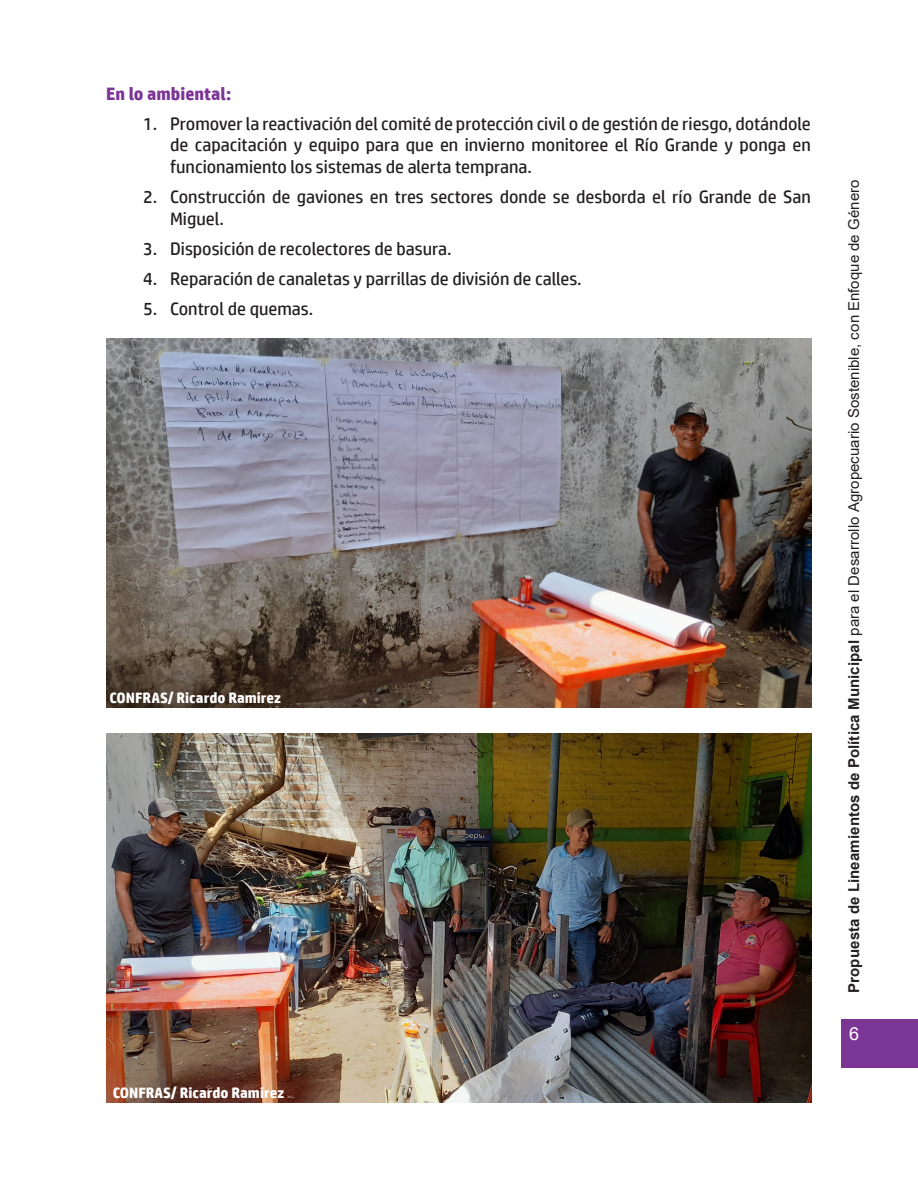
<style>
.page{position:relative;width:918px;height:1188px;background:#fff}
.page>*{position:absolute;margin:0;border:0;box-sizing:border-box;transform-origin:0 0}
.t1{font:18px/21.6px "HP Simplified";color:#231f20;text-align:justify}
.t2{font:700 18px "HP Simplified";color:#7b3595}
.t3{font:18px "Arial";color:#fff}
.t4{font:15px "Arial";letter-spacing:.005em;color:#231f20}
.t5{font:700 15px "HP Simplified";color:#fff}
.s1{font-weight:700}
</style>
<div class="page">
<div style="left:842px;top:1019px;width:76px;height:49px;background:#7b3595"></div>
<img style="left:106px;top:733px;width:706px;height:370px">
<img style="left:106px;top:338px;width:706px;height:370px">
<p class="t2" style="left:106px;top:83px;width:126px">En lo ambiental:</p>
<p class="t1" style="left:170px;top:112px;width:642px;text-indent:-27px">1. Promover la reactivación del comité de protección civil o de gestión de riesgo, dotándole de capacitación y equipo para que en invierno monitoree el Río Grande y ponga en funcionamiento los sistemas de alerta temprana.</p>
<p class="t1" style="left:170px;top:186px;width:642px;text-indent:-27px">2. Construcción de gaviones en tres sectores donde se desborda el río Grande de San<br>Miguel.</p>
<p class="t1" style="left:143px;top:238px;width:310px">3. Disposición de recolectores de basura.</p>
<p class="t1" style="left:143px;top:268px;width:440px">4. Reparación de canaletas y parrillas de división de calles.</p>
<p class="t1" style="left:143px;top:298px;width:172px">5. Control de quemas.</p>
<p class="t5" style="left:109px;top:689px;width:173px">CONFRAS/ Ricardo Ramirez</p>
<p class="t5" style="left:113px;top:1084px;width:173px">CONFRAS/ Ricardo Ramirez</p>
<p class="t4" style="left:844px;top:993px;width:814px;rotate:-90deg"><span class="s1">Propuesta de Lineamientos de Política Municipal</span> para el Desarrollo Agropecuario Sostenible, con Enfoque de Género</p>
<p class="t3" style="left:849px;top:1021px;width:12px">6</p>
</div>
